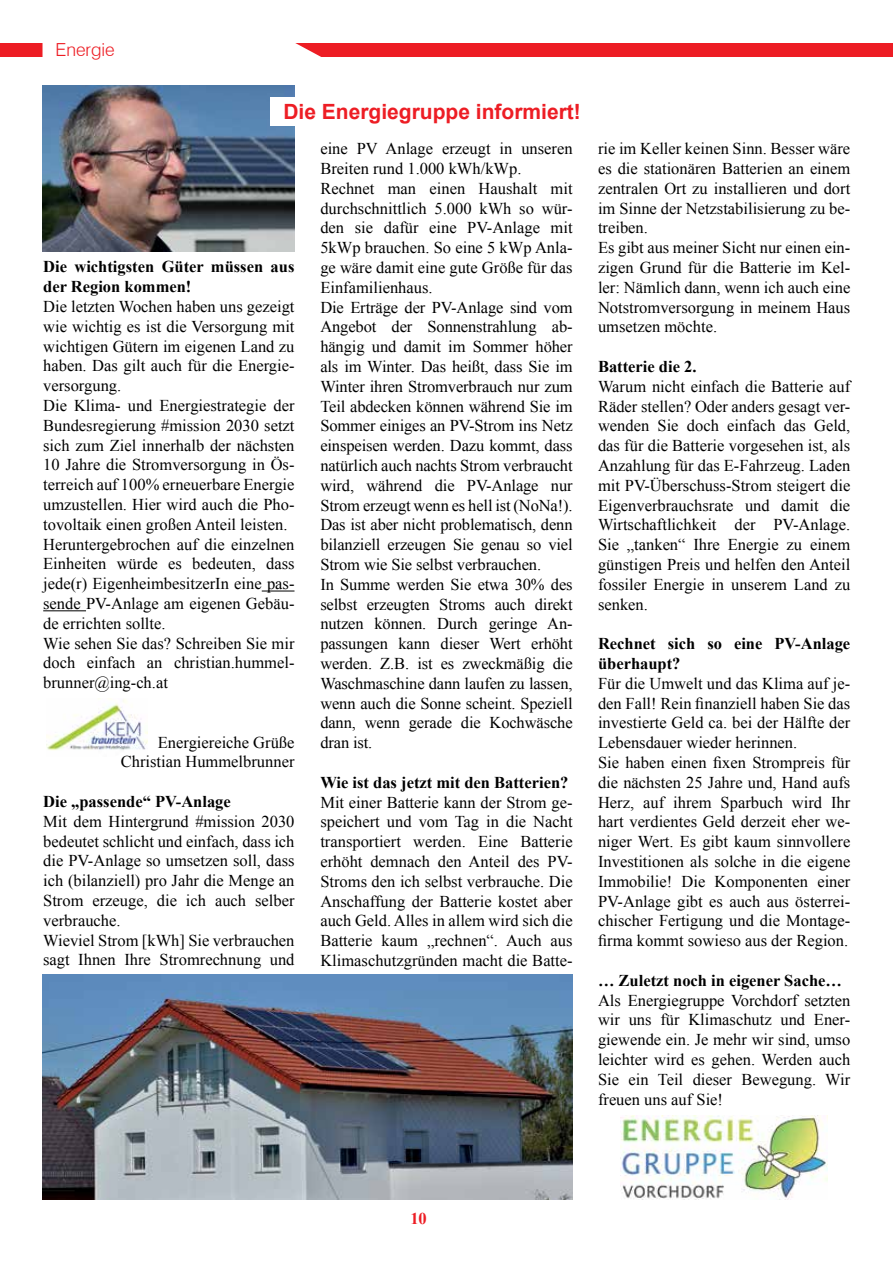
<style>
.page{position:relative;width:893px;height:1263px;background:#fff}
.page>*{position:absolute;margin:0;border:0;box-sizing:border-box;transform-origin:0 0}
.t1{font:700 21px "Arial";color:#ed1d24}
.t2{font:300 18px "Swiss 721 BT";color:#ed1d24}
.t3{font:16.5px/19.8px "Times New Roman";color:#000}
.t4{font:700 16.5px/19.8px "Times New Roman";color:#000}
.t5{font:700 16.5px "Times New Roman";color:#ed1d24}
</style>
<div class="page">
<div style="left:0;top:43px;width:893px;height:13px;background:#ed1d24"></div>
<div style="left:43px;top:43px;width:281px;height:14px;background:#fff"></div>
<img style="left:46px;top:699px;width:101px;height:52px">
<hr style="left:262px;top:591px;width:32px;height:1px;background:#000">
<hr style="left:43px;top:610px;width:43px;height:1px;background:#000">
<img style="left:621px;top:1115px;width:206px;height:84px">
<img style="left:43px;top:85px;width:252px;height:167px">
<div style="left:271px;top:97px;width:397px;height:29px;background:#fff"></div>
<img style="left:43px;top:975px;width:530px;height:224px">
<p class="t2" style="left:55px;top:39px;width:61px">Energie</p>
<p class="t1" style="left:283px;top:98px;width:299px">Die Energiegruppe informiert!</p>
<p class="t4" style="left:43px;top:257px;width:253px">Die wichtigsten Güter müssen aus der Region kommen!</p>
<p class="t3" style="left:43px;top:296px;width:253px">Die letzten Wochen haben uns gezeigt wie wichtig es ist die Versorgung mit wichtigen Gütern im eigenen Land zu haben. Das gilt auch für die Energie&shy;versorgung.<br>Die Klima- und Energiestrategie der Bundesregierung #mission 2030 setzt sich zum Ziel innerhalb der nächsten 10 Jahre die Stromversorgung in Ös&shy;terreich auf 100% erneuerbare Energie umzustellen. Hier wird auch die Pho&shy;tovoltaik einen großen Anteil leisten.<br>Heruntergebrochen auf die einzelnen Einheiten würde es bedeuten, dass jede(r) EigenheimbesitzerIn eine pas&shy;sende PV-Anlage am eigenen Gebäu&shy;de errichten sollte.<br>Wie sehen Sie das? Schreiben Sie mir doch einfach an christian.hummel&shy;brunner@ing-ch.at</p>
<p class="t3" style="left:121px;top:732px;width:175px;text-align:right">Energiereiche Grüße<br>Christian Hummelbrunner</p>
<p class="t4" style="left:43px;top:791px;width:189px">Die „passende“ PV-Anlage</p>
<p class="t3" style="left:43px;top:811px;width:253px">Mit dem Hintergrund #mission 2030 bedeutet schlicht und einfach, dass ich die PV-Anlage so umsetzen soll, dass ich (bilanziell) pro Jahr die Menge an Strom erzeuge, die ich auch selber verbrauche.<br>Wieviel Strom [kWh] Sie verbrauchen sagt Ihnen Ihre Stromrechnung und</p>
<p class="t3" style="left:320px;top:138px;width:254px">eine PV Anlage erzeugt in unseren Breiten rund 1.000 kWh/kWp.<br>Rechnet man einen Haushalt mit durchschnittlich 5.000 kWh so wür&shy;den sie dafür eine PV-Anlage mit 5kWp brauchen. So eine 5 kWp Anla&shy;ge wäre damit eine gute Größe für das Einfamilienhaus.<br>Die Erträge der PV-Anlage sind vom Angebot der Sonnenstrahlung ab&shy;hängig und damit im Sommer höher als im Winter. Das heißt, dass Sie im Winter ihren Stromverbrauch nur zum Teil abdecken können während Sie im Sommer einiges an PV-Strom ins Netz einspeisen werden. Dazu kommt, dass natürlich auch nachts Strom verbraucht wird, während die PV-Anlage nur Strom erzeugt wenn es hell ist (NoNa!).<br>Das ist aber nicht problematisch, denn bilanziell erzeugen Sie genau so viel Strom wie Sie selbst verbrauchen.<br>In Summe werden Sie etwa 30% des selbst erzeugten Stroms auch direkt nutzen können. Durch geringe An&shy;passungen kann dieser Wert erhöht werden. Z.B. ist es zweckmäßig die Waschmaschine dann laufen zu lassen, wenn auch die Sonne scheint. Speziell dann, wenn gerade die Kochwäsche dran ist.</p>
<p class="t4" style="left:320px;top:772px;width:250px">Wie ist das jetzt mit den Batterien?</p>
<p class="t3" style="left:320px;top:792px;width:254px;text-align:justify">Mit einer Batterie kann der Strom ge&shy;speichert und vom Tag in die Nacht transportiert werden. Eine Batterie erhöht demnach den Anteil des PV-Stroms den ich selbst verbrauche. Die Anschaffung der Batterie kostet aber auch Geld. Alles in allem wird sich die Batterie kaum „rechnen“. Auch aus Klimaschutzgründen macht die Batte-</p>
<p class="t3" style="left:598px;top:138px;width:254px">rie im Keller keinen Sinn. Besser wäre es die stationären Batterien an einem zentralen Ort zu installieren und dort im Sinne der Netzstabilisierung zu be&shy;treiben.<br>Es gibt aus meiner Sicht nur einen ein&shy;zigen Grund für die Batterie im Kel&shy;ler: Nämlich dann, wenn ich auch eine<br>Notstromversorgung in meinem Haus umsetzen möchte.</p>
<p class="t4" style="left:598px;top:356px;width:100px">Batterie die 2.</p>
<p class="t3" style="left:598px;top:376px;width:254px;text-align:justify">Warum nicht einfach die Batterie auf Räder stellen? Oder anders gesagt ver&shy;wenden Sie doch einfach das Geld, das für die Batterie vorgesehen ist, als Anzahlung für das E-Fahrzeug. Laden mit PV-Überschuss-Strom steigert die Eigenverbrauchsrate und damit die Wirtschaftlichkeit der PV-Anlage.<br>Sie „tanken“ Ihre Energie zu einem günstigen Preis und helfen den Anteil fossiler Energie in unserem Land zu senken.</p>
<p class="t4" style="left:598px;top:633px;width:254px">Rechnet sich so eine PV-Anlage überhaupt?</p>
<p class="t3" style="left:598px;top:673px;width:254px">Für die Umwelt und das Klima auf je&shy;den Fall! Rein finanziell haben Sie das investierte Geld ca. bei der Hälfte der Lebensdauer wieder herinnen.<br>Sie haben einen fixen Strompreis für die nächsten 25 Jahre und, Hand aufs Herz, auf ihrem Sparbuch wird Ihr hart verdientes Geld derzeit eher we&shy;niger Wert. Es gibt kaum sinnvollere Investitionen als solche in die eigene Immobilie! Die Komponenten einer PV-Anlage gibt es auch aus österrei&shy;chischer Fertigung und die Montage&shy;firma kommt sowieso aus der Region.</p>
<p class="t4" style="left:598px;top:970px;width:245px">… Zuletzt noch in eigener Sache…</p>
<p class="t3" style="left:598px;top:990px;width:254px;text-align:justify">Als Energiegruppe Vorchdorf setzten wir uns für Klimaschutz und Ener&shy;giewende ein. Je mehr wir sind, umso leichter wird es gehen. Werden auch Sie ein Teil dieser Bewegung. Wir freuen uns auf Sie!</p>
<p class="t5" style="left:410px;top:1207px;width:18px">10</p>
</div>
